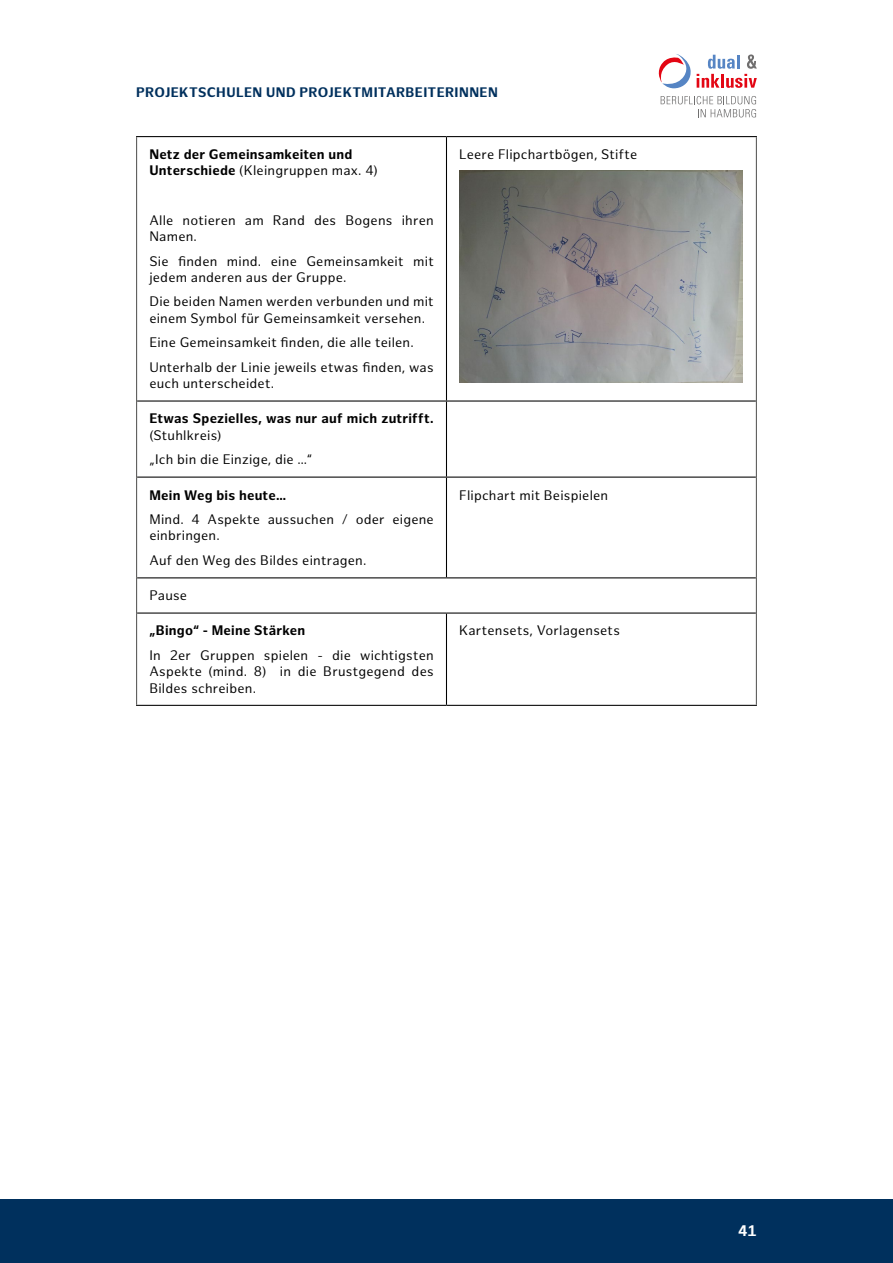
<style>
.page{position:relative;width:893px;height:1263px;background:#fff}
.page>*{position:absolute;margin:0;border:0;box-sizing:border-box;transform-origin:0 0}
.t1{font:700 15px "Hamburg Sans";color:#fff}
.t2{font:13.5px/16.2px "Hamburg Sans";letter-spacing:.015em;color:#000}
.t3{font:700 13.5px/16.2px "Hamburg Sans";letter-spacing:.02em;color:#000}
.t4{font:700 13.5px "Hamburg Sans";letter-spacing:.025em;color:#00305d}
.s1{font-weight:400}
</style>
<div class="page">
<div style="left:0;top:1199px;width:893px;height:64px;background:#00305d"></div>
<svg style="left:661px;top:96px;width:95px;height:21px"></svg>
<svg style="left:658px;top:54px;width:99px;height:34px"></svg>
<hr style="left:136px;top:136px;width:310px;height:1px;background:#000">
<hr style="left:446px;top:136px;width:311px;height:1px;background:#000">
<hr style="left:446px;top:137px;width:1px;height:263px;background:#000">
<hr style="left:137px;top:400px;width:309px;height:2px;background:#000">
<hr style="left:446px;top:400px;width:310px;height:2px;background:#000">
<hr style="left:446px;top:402px;width:1px;height:75px;background:#000">
<hr style="left:137px;top:477px;width:309px;height:1px;background:#000">
<hr style="left:446px;top:477px;width:310px;height:1px;background:#000">
<hr style="left:446px;top:478px;width:1px;height:99px;background:#000">
<hr style="left:137px;top:577px;width:309px;height:1px;background:#000">
<hr style="left:446px;top:577px;width:310px;height:1px;background:#000">
<hr style="left:137px;top:612px;width:309px;height:2px;background:#000">
<hr style="left:446px;top:612px;width:310px;height:2px;background:#000">
<hr style="left:446px;top:614px;width:1px;height:91px;background:#000">
<hr style="left:136px;top:705px;width:310px;height:1px;background:#000">
<hr style="left:446px;top:705px;width:311px;height:1px;background:#000">
<hr style="left:136px;top:137px;width:1px;height:264px;background:#575756">
<hr style="left:756px;top:137px;width:1px;height:264px;background:#575756">
<hr style="left:136px;top:401px;width:1px;height:76px;background:#575756">
<hr style="left:756px;top:401px;width:1px;height:76px;background:#575756">
<hr style="left:136px;top:477px;width:1px;height:101px;background:#575756">
<hr style="left:756px;top:477px;width:1px;height:101px;background:#575756">
<hr style="left:136px;top:578px;width:1px;height:35px;background:#575756">
<hr style="left:756px;top:578px;width:1px;height:35px;background:#575756">
<hr style="left:136px;top:613px;width:1px;height:92px;background:#575756">
<hr style="left:756px;top:613px;width:1px;height:92px;background:#575756">
<img style="left:459px;top:170px;width:284px;height:213px">
<p class="t4" style="left:136px;top:84px;width:72px">Projektschulen</p>
<p class="t4" style="left:266px;top:84px;width:11px">und</p>
<p class="t4" style="left:300px;top:84px;width:96px">Projektmitarbei</p>
<p class="t4" style="left:428px;top:84px;width:42px">terInnen</p>
<p class="t3" style="left:149px;top:147px;width:230px">Netz der Gemeinsamkeiten und<br>Unterschiede <span class="s1">(Kleingruppen max. 4)</span></p>
<p class="t2" style="left:149px;top:212px;width:286px">Alle notieren am Rand des Bogens ihren<br>Namen.</p>
<p class="t2" style="left:149px;top:253px;width:286px">Sie finden mind. eine Gemeinsamkeit mit jedem anderen aus der Gruppe.</p>
<p class="t2" style="left:149px;top:294px;width:286px">Die beiden Namen werden verbunden und mit einem Symbol für Gemeinsamkeit versehen.</p>
<p class="t2" style="left:149px;top:331px;width:286px;line-height:24.8px">Eine Gemeinsamkeit finden, die alle teilen.<br>Unterhalb der Linie jeweils etwas finden, was</p>
<p class="t2" style="left:149px;top:376px;width:126px">euch unterscheidet.</p>
<p class="t3" style="left:149px;top:411px;width:286px">Etwas Spezielles, was nur auf mich zutrifft.</p>
<p class="t2" style="left:149px;top:423px;width:164px;line-height:24.8px">(Stuhlkreis)<br>„Ich bin die Einzige, die …“</p>
<p class="t3" style="left:149px;top:487px;width:138px">Mein Weg bis heute…</p>
<p class="t2" style="left:149px;top:512px;width:286px">Mind. 4 Aspekte aussuchen / oder eigene einbringen.</p>
<p class="t2" style="left:149px;top:553px;width:219px">Auf den Weg des Bildes eintragen.</p>
<p class="t2" style="left:149px;top:588px;width:39px">Pause</p>
<p class="t3" style="left:149px;top:623px;width:158px">„Bingo“ - Meine Stärken</p>
<p class="t2" style="left:149px;top:648px;width:286px;text-align:justify">In 2er Gruppen spielen - die wichtigsten Aspekte (mind. 8) in die Brustgegend des Bildes schreiben.</p>
<p class="t2" style="left:459px;top:147px;width:180px">Leere Flipchartbögen, Stifte</p>
<p class="t2" style="left:459px;top:487px;width:150px">Flipchart mit Beispielen</p>
<p class="t2" style="left:459px;top:623px;width:162px">Kartensets, Vorlagensets</p>
<p class="t1" style="left:738px;top:1222px;width:20px">41</p>
</div>
